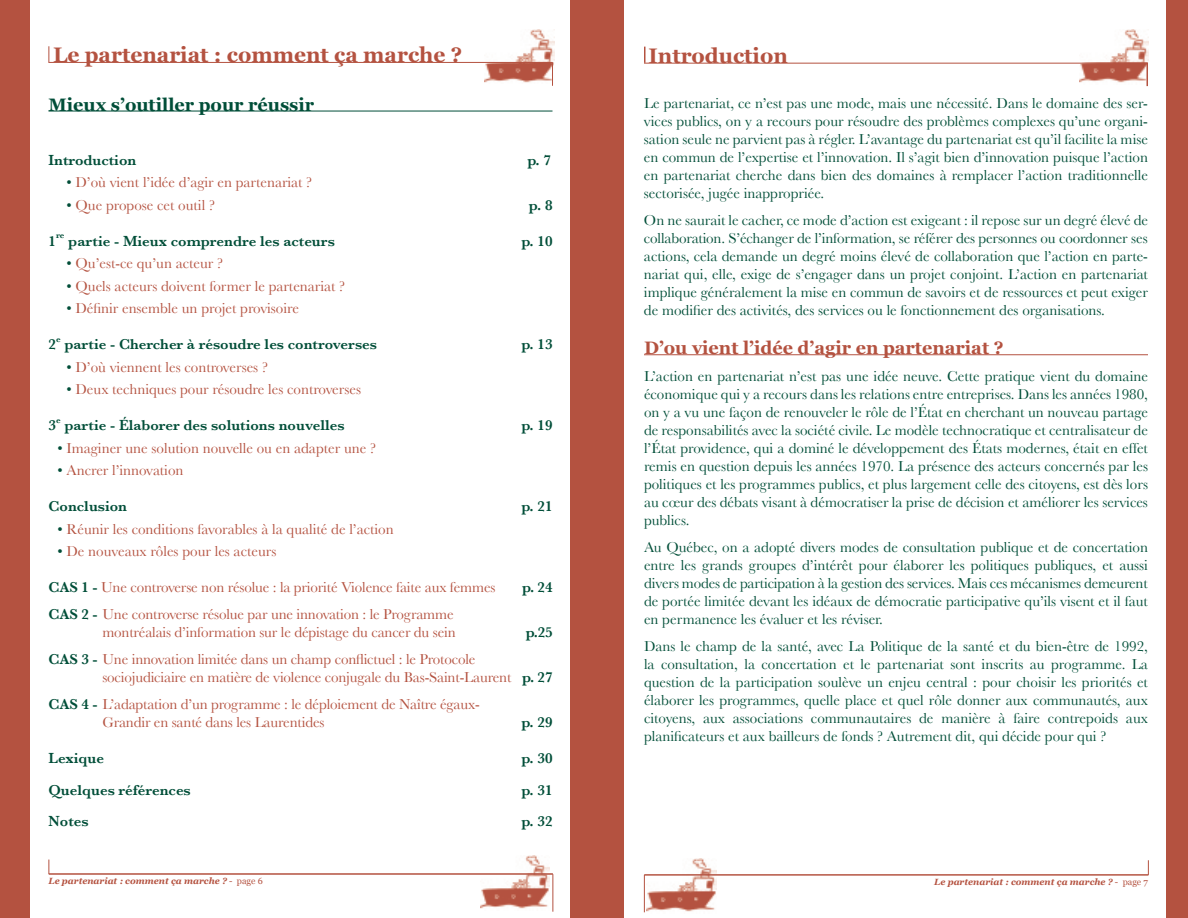
<style>
.page{position:relative;width:1188px;height:918px;background:#fff}
.page>*{position:absolute;margin:0;border:0;box-sizing:border-box;transform-origin:0 0}
.t1{font:700 21px "Georgia";color:#b45240}
.t2{font:700 18px "Georgia";color:#b45240}
.t3{font:700 18px "Georgia";color:#004e38}
.t4{font:15px/18px "Baskerville";color:#004e38;text-align:justify}
.t5{font:15px/18px "Baskerville";letter-spacing:-.01em;color:#b45240}
.t6{font:600 15px "Baskerville";color:#004e38}
.t7{font:italic 700 9px "Georgia";color:#b45240}
.t8{font:600 9px "Baskerville";color:#004e38}
.s1{color:#004e38}
.s2{font-weight:600;color:#004e38}
.s3{font-weight:400;font-style:normal}
</style>
<div class="page">
<div style="left:0;top:0;width:30px;height:918px;background:#b45240"></div>
<div style="left:598px;top:0;width:27px;height:918px;background:#b45240"></div>
<div style="left:571px;top:0;width:27px;height:918px;background:#b45240"></div>
<img style="left:484px;top:29px;width:70px;height:54px">
<img style="left:480px;top:855px;width:70px;height:54px">
<svg style="left:552px;top:63px;width:1px;height:23px"></svg>
<svg style="left:49px;top:46px;width:1px;height:16px"></svg>
<hr style="left:49px;top:874px;width:504px;height:1px;background:#b45240">
<hr style="left:553px;top:874px;width:1px;height:38px;background:#b45240">
<svg style="left:49px;top:860px;width:1px;height:14px"></svg>
<hr style="left:49px;top:62px;width:504px;height:1px;background:#b45240">
<hr style="left:49px;top:111px;width:504px;height:1px;background:#004e38">
<div style="left:1166px;top:0;width:22px;height:918px;background:#b45240"></div>
<img style="left:1079px;top:30px;width:70px;height:54px">
<img style="left:647px;top:858px;width:69px;height:54px">
<hr style="left:644px;top:875px;width:504px;height:1px;background:#b45240">
<hr style="left:644px;top:875px;width:1px;height:37px;background:#b45240">
<svg style="left:1148px;top:860px;width:1px;height:15px"></svg>
<svg style="left:1147px;top:64px;width:1px;height:22px"></svg>
<svg style="left:644px;top:47px;width:2px;height:16px"></svg>
<hr style="left:644px;top:63px;width:504px;height:1px;background:#b45240">
<hr style="left:644px;top:354px;width:504px;height:1px;background:#b45240">
<h1 class="t1" style="left:53px;top:43px;width:411px">Le partenariat : comment ça marche ?</h1>
<p class="t3" style="left:49px;top:94px;width:267px">Mieux s’outiller pour réussir</p>
<p class="t6" style="left:49px;top:151px;width:89px">Introduction</p>
<p class="t6" style="left:527px;top:151px;width:25px">p. 7</p>
<p class="t5" style="left:67px;top:173px;width:247px"><span class="s1">•</span> D’où vient l’idée d’agir en partenariat ?</p>
<p class="t5" style="left:67px;top:196px;width:150px"><span class="s1">•</span> Que propose cet outil ?</p>
<p class="t6" style="left:529px;top:196px;width:25px">p. 8</p>
<p class="t6" style="left:49px;top:232px;width:9px">1</p>
<p class="t8" style="left:56px;top:230px;width:10px">re</p>
<p class="t6" style="left:68px;top:232px;width:268px">partie - Mieux comprendre les acteurs</p>
<p class="t6" style="left:521px;top:232px;width:33px">p. 10</p>
<p class="t5" style="left:67px;top:254px;width:158px"><span class="s1">•</span> Qu’est-ce qu’un acteur ?</p>
<p class="t5" style="left:67px;top:277px;width:280px"><span class="s1">•</span> Quels acteurs doivent former le partenariat ?</p>
<p class="t5" style="left:67px;top:299px;width:234px"><span class="s1">•</span> Définir ensemble un projet provisoire</p>
<p class="t6" style="left:49px;top:335px;width:9px">2</p>
<p class="t8" style="left:56px;top:333px;width:6px">e</p>
<p class="t6" style="left:64px;top:335px;width:314px">partie - Chercher à résoudre les controverses</p>
<p class="t6" style="left:521px;top:335px;width:33px">p. 13</p>
<p class="t5" style="left:67px;top:358px;width:203px"><span class="s1">•</span> D’où viennent les controverses ?</p>
<p class="t5" style="left:67px;top:380px;width:296px"><span class="s1">•</span> Deux techniques pour résoudre les controverses</p>
<p class="t6" style="left:49px;top:416px;width:9px">3</p>
<p class="t8" style="left:56px;top:414px;width:6px">e</p>
<p class="t6" style="left:64px;top:416px;width:282px">partie - Élaborer des solutions nouvelles</p>
<p class="t6" style="left:521px;top:416px;width:33px">p. 19</p>
<p class="t5" style="left:58px;top:439px;width:320px"><span class="s1">•</span> Imaginer une solution nouvelle ou en adapter une ?</p>
<p class="t5" style="left:58px;top:461px;width:128px"><span class="s1">•</span> Ancrer l’innovation</p>
<p class="t6" style="left:49px;top:497px;width:80px">Conclusion</p>
<p class="t6" style="left:521px;top:497px;width:33px">p. 21</p>
<p class="t5" style="left:58px;top:520px;width:338px"><span class="s1">•</span> Réunir les conditions favorables à la qualité de l’action</p>
<p class="t5" style="left:58px;top:542px;width:220px"><span class="s1">•</span> De nouveaux rôles pour les acteurs</p>
<p class="t5" style="left:48px;top:578px;width:448px"><span class="s2">CAS 1 -</span> Une controverse non résolue : la priorité Violence faite aux femmes</p>
<p class="t6" style="left:522px;top:578px;width:32px">p. 24</p>
<p class="t5" style="left:49px;top:605px;width:409px;text-align:right"><span class="s2">CAS 2 -</span> Une controverse résolue par une innovation : le Programme montréalais d’information sur le dépistage du cancer du sein</p>
<p class="t6" style="left:526px;top:623px;width:28px">p.25</p>
<p class="t5" style="left:102px;top:650px;width:452px;text-indent:-54px"><span class="s2">CAS 3 -</span> Une innovation limitée dans un champ conflictuel : le Protocole sociojudiciaire en matière de violence conjugale du Bas-Saint-Laurent <span class="s2">p. 27</span></p>
<p class="t5" style="left:102px;top:695px;width:379px;text-indent:-54px"><span class="s2">CAS 4 -</span> L’adaptation d’un programme : le déploiement de Naître égaux-<br>Grandir en santé dans les Laurentides</p>
<p class="t6" style="left:521px;top:713px;width:33px">p. 29</p>
<p class="t6" style="left:48px;top:749px;width:57px">Lexique</p>
<p class="t6" style="left:521px;top:749px;width:33px">p. 30</p>
<p class="t6" style="left:49px;top:781px;width:144px">Quelques références</p>
<p class="t6" style="left:521px;top:781px;width:33px">p. 31</p>
<p class="t6" style="left:49px;top:812px;width:42px">Notes</p>
<p class="t6" style="left:521px;top:812px;width:33px">p. 32</p>
<p class="t7" style="left:49px;top:876px;width:216px">Le partenariat : comment ça marche ? <span class="s3">- page 6</span></p>
<h1 class="t1" style="left:649px;top:44px;width:141px">Introduction</h1>
<p class="t4" style="left:644px;top:94px;width:506px">Le partenariat, ce n’est pas une mode, mais une nécessité. Dans le domaine des ser&shy;vices publics, on y a recours pour résoudre des problèmes complexes qu’une organi&shy;sation seule ne parvient pas à régler. L’avantage du partenariat est qu’il facilite la mise en commun de l’expertise et l’innovation. Il s’agit bien d’innovation puisque l’action en partenariat cherche dans bien des domaines à remplacer l’action traditionnelle sectorisée, jugée inappropriée.</p>
<p class="t4" style="left:644px;top:211px;width:506px">On ne saurait le cacher, ce mode d’action est exigeant : il repose sur un degré élevé de collaboration. S’échanger de l’information, se référer des personnes ou coordonner ses actions, cela demande un degré moins élevé de collaboration que l’action en parte&shy;nariat qui, elle, exige de s’engager dans un projet conjoint. L’action en partenariat implique généralement la mise en commun de savoirs et de ressources et peut exiger de modifier des activités, des services ou le fonctionnement des organisations.</p>
<p class="t2" style="left:644px;top:338px;width:361px">D’ou vient l’idée d’agir en partenariat ?</p>
<p class="t4" style="left:644px;top:367px;width:506px">L’action en partenariat n’est pas une idée neuve. Cette pratique vient du domaine économique qui y a recours dans les relations entre entreprises. Dans les années 1980, on y a vu une façon de renouveler le rôle de l’État en cherchant un nouveau partage de responsabilités avec la société civile. Le modèle technocratique et centralisateur de l’État providence, qui a dominé le développement des États modernes, était en effet remis en question depuis les années 1970. La présence des acteurs concernés par les politiques et les programmes publics, et plus largement celle des citoyens, est dès lors au cœur des débats visant à démocratiser la prise de décision et améliorer les services publics.</p>
<p class="t4" style="left:644px;top:538px;width:506px">Au Québec, on a adopté divers modes de consultation publique et de concertation entre les grands groupes d’intérêt pour élaborer les politiques publiques, et aussi divers modes de participation à la gestion des services. Mais ces mécanismes demeurent de portée limitée devant les idéaux de démocratie participative qu’ils visent et il faut en permanence les évaluer et les réviser.</p>
<p class="t4" style="left:644px;top:637px;width:506px">Dans le champ de la santé, avec La Politique de la santé et du bien-être de 1992, la consultation, la concertation et le partenariat sont inscrits au programme. La question de la participation soulève un enjeu central : pour choisir les priorités et élaborer les programmes, quelle place et quel rôle donner aux communautés, aux citoyens, aux associations communautaires de manière à faire contrepoids aux planificateurs et aux bailleurs de fonds ? Autrement dit, qui décide pour qui ?</p>
<p class="t7" style="left:934px;top:876px;width:215px">Le partenariat : comment ça marche ? <span class="s3">- page 7</span></p>
</div>
